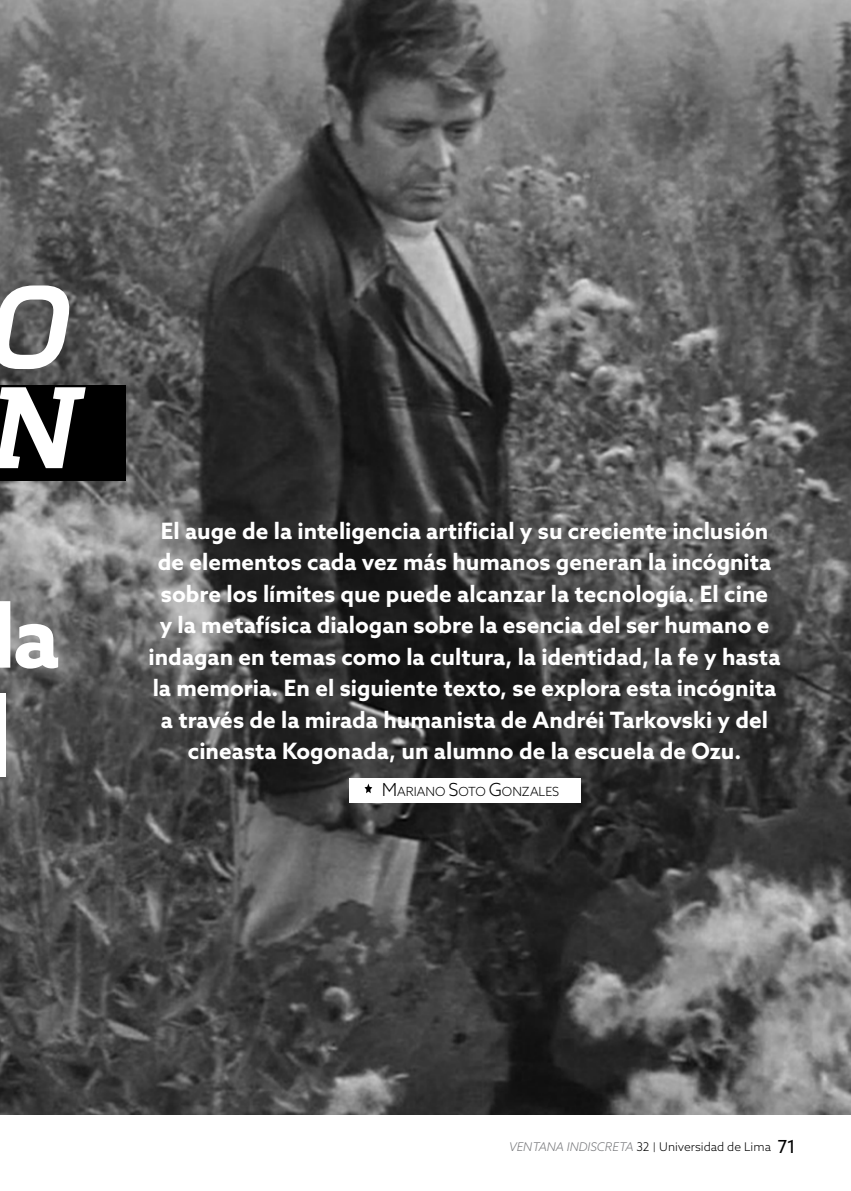
<style>
.page{position:relative;width:851px;height:1191px;background:#fff}
.page>*{position:absolute;margin:0;border:0;box-sizing:border-box;transform-origin:0 0}
.t1{font:italic 700 115.5px/100.5px "Quadon";color:#fff}
.t2{font:700 87px "Azo Sans";color:#fff}
.t3{font:700 22.5px/31.5px "Azo Sans";color:#fff;text-align:center}
.t4{font:300 12.6px "Azo Sans";letter-spacing:-.005em;color:#000}
.t5{font:300 12px "Azo Sans";color:#000}
.s1{font-size:18px}
.s2{font-style:italic;color:#77787b}
.s3{font-size:9.6px}
.s4{font-weight:400;font-size:18px}
</style>
<div class="page">
<img style="left:0;top:0;width:850px;height:1114px">
<div style="left:0;top:385px;width:125px;height:96px;background:#000"></div>
<div style="left:0;top:694px;width:5px;height:83px;background:#fff"></div>
<div style="left:348px;top:778px;width:232px;height:24px;background:#fff"></div>
<svg style="left:364px;top:783px;width:8px;height:10px"></svg>
<h1 class="t1" style="left:-17px;top:278px;width:117px">O<br>N</h1>
<h2 class="t2" style="left:13px;top:579px;width:48px">a</h2>
<p class="t3" style="left:149px;top:514px;width:633px">El auge de la inteligencia artificial y su creciente inclusión de elementos cada vez más humanos generan la incógnita sobre los límites que puede alcanzar la tecnología. El cine<br>y la metafísica dialogan sobre la esencia del ser humano e indagan en temas como la cultura, la identidad, la fe y hasta la memoria. En el siguiente texto, se explora esta incógnita a través de la mirada humanista de Andréi Tarkovski y del cineasta Kogonada, un alumno de la escuela de Ozu.</p>
<p class="t4" style="left:382px;top:783px;width:179px"><span class="s1">M</span>ARIANO <span class="s1">S</span>OTO <span class="s1">G</span>ONZALES</p>
<p class="t5" style="left:509px;top:1139px;width:288px"><span class="s2">VENTANA INDISCRETA</span> 32 <span class="s3">|</span> Universidad de Lima <span class="s4">71</span></p>
</div>
